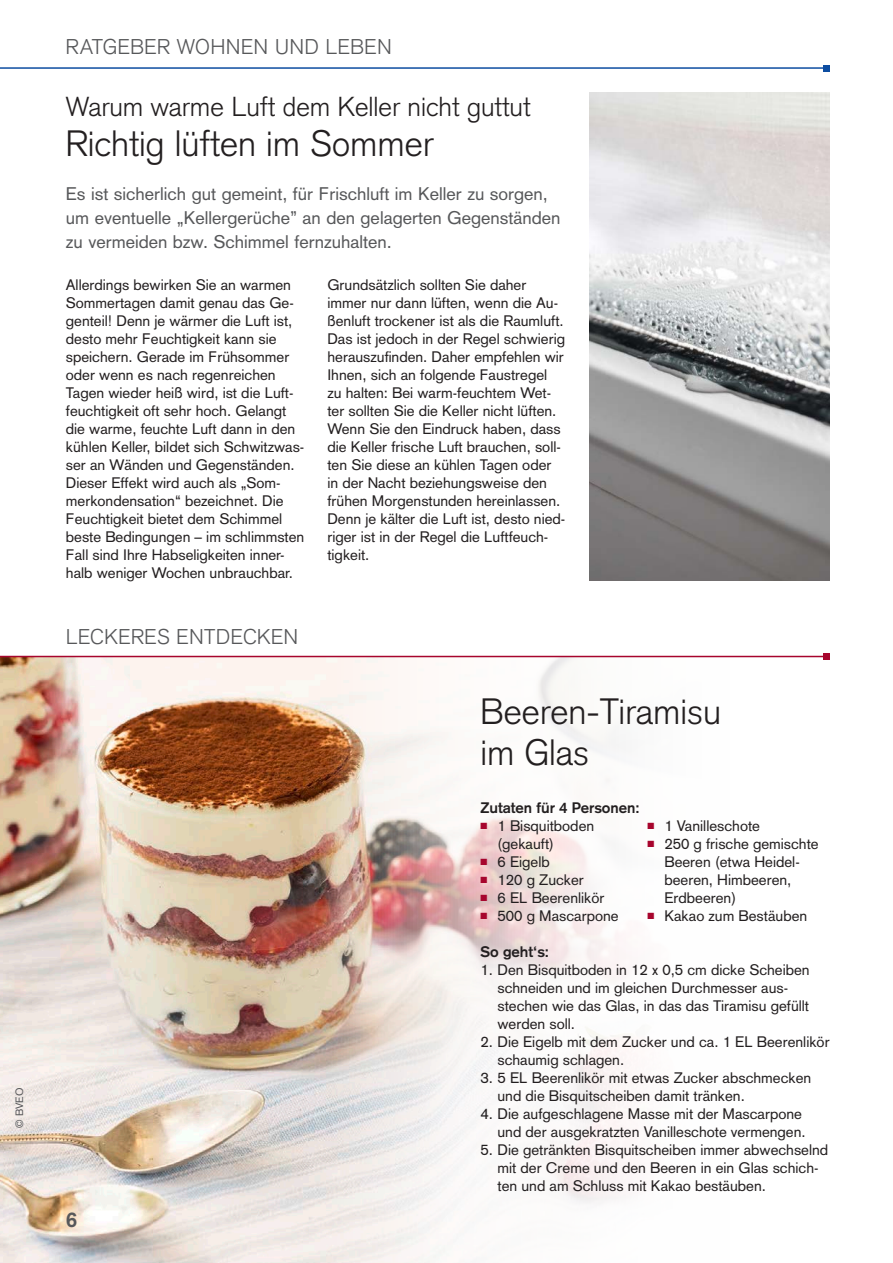
<style>
.page{position:relative;width:893px;height:1263px;background:#fff}
.page>*{position:absolute;margin:0;border:0;box-sizing:border-box;transform-origin:0 0}
.t1{font:300 36px/40.5px "Akzidenz Grotesk";color:#231f20}
.t2{font:300 27px "Akzidenz Grotesk";color:#231f20}
.t3{font:300 21px "Akzidenz Grotesk";letter-spacing:.015em;color:#57585a}
.t4{font:700 21px "Akzidenz Grotesk";color:#57585a}
.t5{font:18px/24px "Akzidenz Grotesk";color:#57585a}
.t6{font:15px/18px "Akzidenz Grotesk";color:#231f20}
.t7{font:700 15px "Akzidenz Grotesk";color:#231f20}
.t8{font:10.5px "Akzidenz Grotesk";color:#57585a}
.s1{color:#a7052d}
</style>
<div class="page">
<img style="left:0;top:657px;width:796px;height:606px">
<hr style="left:0;top:67px;width:826px;height:2px;background:#0d4da1">
<svg style="left:823px;top:65px;width:6px;height:6px"></svg>
<hr style="left:0;top:656px;width:826px;height:1px;background:#a7052d">
<svg style="left:823px;top:653px;width:6px;height:6px"></svg>
<img style="left:590px;top:92px;width:239px;height:488px">
<p class="t8" style="left:13px;top:1127px;width:41px;rotate:-90deg">© BVEO</p>
<h3 class="t3" style="left:66px;top:34px;width:327px">RATGEBER WOHNEN UND LEBEN</h3>
<h2 class="t2" style="left:66px;top:91px;width:466px">Warum warme Luft dem Keller nicht guttut</h2>
<h1 class="t1" style="left:66px;top:124px;width:369px">Richtig lüften im Sommer</h1>
<p class="t5" style="left:66px;top:182px;width:496px">Es ist sicherlich gut gemeint, für Frischluft im Keller zu sorgen, um eventuelle „Kellergerüche” an den gelagerten Gegenständen zu vermeiden bzw. Schimmel fernzuhalten.</p>
<p class="t6" style="left:327px;top:276px;width:239px">Grundsätzlich sollten Sie daher immer nur dann lüften, wenn die Au&shy;ßenluft trockener ist als die Raumluft.<br>Das ist jedoch in der Regel schwierig herauszufinden. Daher empfehlen wir Ihnen, sich an folgende Faustregel<br>zu halten: Bei warm-feuchtem Wet&shy;ter sollten Sie die Keller nicht lüften.<br>Wenn Sie den Eindruck haben, dass die Keller frische Luft brauchen, soll&shy;ten Sie diese an kühlen Tagen oder in der Nacht beziehungsweise den frühen Morgenstunden hereinlassen.<br>Denn je kälter die Luft ist, desto nied&shy;riger ist in der Regel die Luftfeuch&shy;tigkeit.</p>
<p class="t6" style="left:66px;top:276px;width:240px">Allerdings bewirken Sie an warmen Sommertagen damit genau das Ge&shy;genteil! Denn je wärmer die Luft ist, desto mehr Feuchtigkeit kann sie speichern. Gerade im Frühsommer oder wenn es nach regenreichen Tagen wieder heiß wird, ist die Luft&shy;feuchtigkeit oft sehr hoch. Gelangt die warme, feuchte Luft dann in den kühlen Keller, bildet sich Schwitzwas&shy;ser an Wänden und Gegenständen.<br>Dieser Effekt wird auch als „Som&shy;merkondensation“ bezeichnet. Die Feuchtigkeit bietet dem Schimmel beste Bedingungen – im schlimmsten Fall sind Ihre Habseligkeiten inner&shy;halb weniger Wochen unbrauchbar.</p>
<h3 class="t3" style="left:66px;top:624px;width:234px">LECKERES ENTDECKEN</h3>
<h3 class="t4" style="left:66px;top:1207px;width:13px">6</h3>
<h1 class="t1" style="left:480px;top:692px;width:242px">Beeren-Tiramisu im Glas</h1>
<p class="t7" style="left:480px;top:798px;width:161px">Zutaten für 4 Personen:</p>
<p class="t6" style="left:497px;top:816px;width:98px;text-indent:-17px"><span class="s1">■</span> 1 Bisquitboden (gekauft)</p>
<p class="t6" style="left:480px;top:852px;width:71px"><span class="s1">■</span> 6 Eigelb</p>
<p class="t6" style="left:480px;top:870px;width:105px"><span class="s1">■</span> 120 g Zucker</p>
<p class="t6" style="left:480px;top:888px;width:125px"><span class="s1">■</span> 6 EL Beerenlikör</p>
<p class="t6" style="left:480px;top:906px;width:140px"><span class="s1">■</span> 500 g Mascarpone</p>
<p class="t6" style="left:647px;top:816px;width:114px"><span class="s1">■</span> 1 Vanilleschote</p>
<p class="t6" style="left:664px;top:834px;width:156px;text-indent:-17px"><span class="s1">■</span> 250 g frische gemischte<br>Beeren (etwa Heidel&shy;beeren, Himbeeren,<br>Erdbeeren)</p>
<p class="t6" style="left:647px;top:906px;width:161px"><span class="s1">■</span> Kakao zum Bestäuben</p>
<p class="t7" style="left:480px;top:942px;width:70px">So geht‘s:</p>
<p class="t6" style="left:497px;top:960px;width:314px;text-indent:-17px">1. Den Bisquitboden in 12 x 0,5 cm dicke Scheiben schneiden und im gleichen Durchmesser aus&shy;stechen wie das Glas, in das das Tiramisu gefüllt werden soll.</p>
<p class="t6" style="left:497px;top:1032px;width:334px;text-indent:-17px">2. Die Eigelb mit dem Zucker und ca. 1 EL Beerenlikör schaumig schlagen.</p>
<p class="t6" style="left:497px;top:1068px;width:315px;text-indent:-17px">3. 5 EL Beerenlikör mit etwas Zucker abschmecken und die Bisquitscheiben damit tränken.</p>
<p class="t6" style="left:480px;top:1104px;width:327px;text-align:right">4. Die aufgeschlagene Masse mit der Mascarpone und der ausgekratzten Vanilleschote vermengen.</p>
<p class="t6" style="left:497px;top:1140px;width:332px;text-indent:-17px">5. Die getränkten Bisquitscheiben immer abwechselnd mit der Creme und den Beeren in ein Glas schich&shy;ten und am Schluss mit Kakao bestäuben.</p>
</div>
